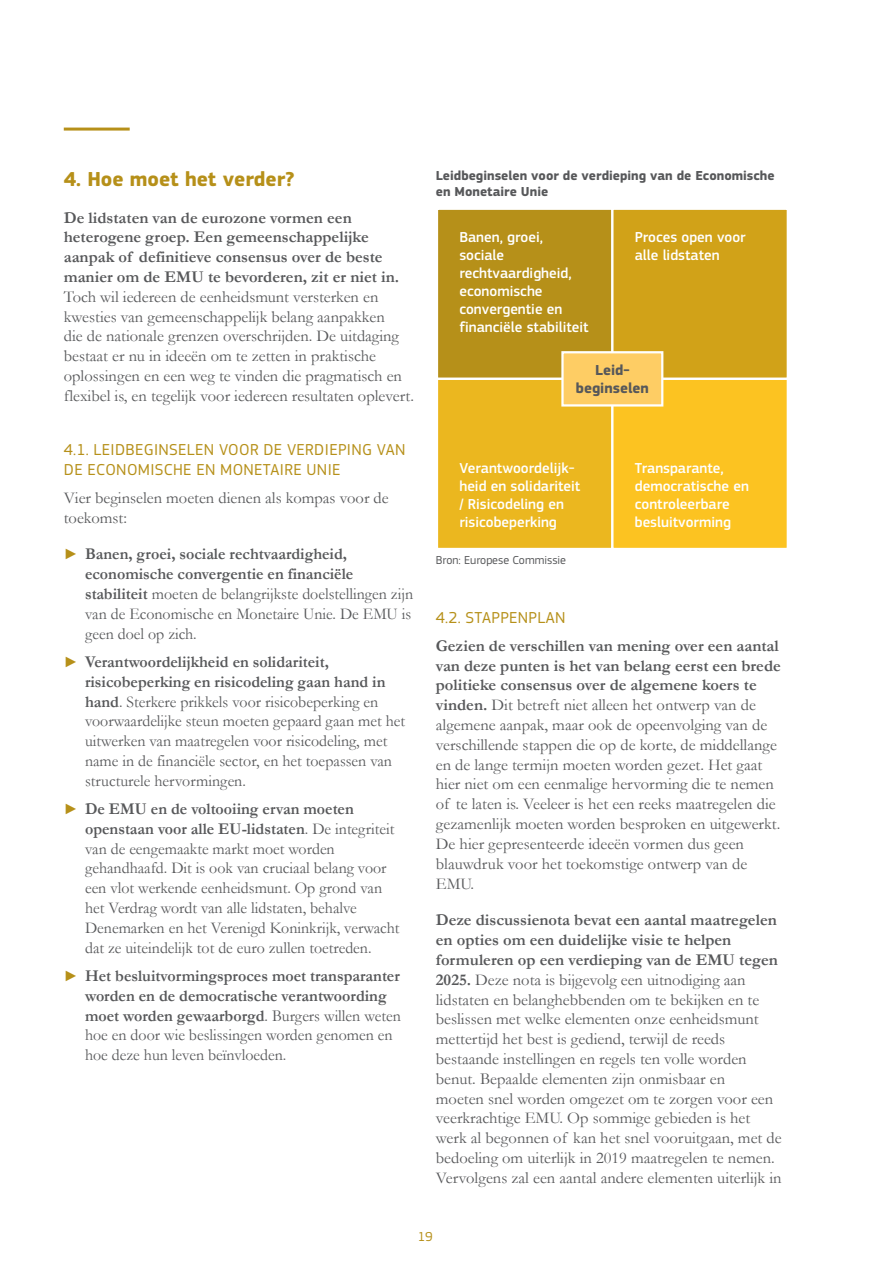
<style>
.page{position:relative;width:893px;height:1263px;background:#fff}
.page>*{position:absolute;margin:0;border:0;box-sizing:border-box;transform-origin:0 0}
.t1{font:700 21px "EC Square Sans Pro";color:#b69019}
.body_text{font:16.5px/19.8px "Garamond";color:#57585a}
.body_text-2{font:16.5px/19.8px "Garamond";color:#57585a;scale:.96 1}
.t2{font:700 16.5px/19.8px "Garamond";color:#57585a;scale:.96 1}
.sub_title{font:16.5px/19.8px "EC Square Sans Pro";letter-spacing:.02em;color:#b69019}
.t3{font:500 15px/18px "EC Square Sans Pro";color:#fff}
.t4{font:700 15px/18px "EC Square Sans Pro";color:#57585a;text-align:center}
.graph_title_new{font:700 13.5px/16.2px "EC Square Sans Pro";color:#57585a}
.t5{font:13.5px "EC Square Sans Pro";color:#b69019}
.source_new{font:12px "EC Square Sans Pro";color:#57585a}
.s1{font-weight:700}
.s2{font-size:15px;color:#b69019}
.s3{font-weight:400;font-size:15px;color:#b69019}
.s4{font-weight:400}
</style>
<div class="page">
<hr style="left:64px;top:128px;width:66px;height:3px;background:#b69019">
<div style="left:437px;top:209px;width:175px;height:170px;background:#b69019"></div>
<div style="left:436px;top:208px;width:177px;height:172px;border:2px solid #fff"></div>
<div style="left:437px;top:379px;width:175px;height:170px;background:#ebb71f"></div>
<div style="left:436px;top:378px;width:177px;height:172px;border:2px solid #fff"></div>
<div style="left:612px;top:209px;width:176px;height:170px;background:#d1a218"></div>
<div style="left:611px;top:208px;width:178px;height:172px;border:2px solid #fff"></div>
<div style="left:612px;top:379px;width:176px;height:170px;background:#fcc321"></div>
<div style="left:611px;top:378px;width:178px;height:172px;border:2px solid #fff"></div>
<div style="left:562px;top:352px;width:100px;height:53px;background:#fecd64"></div>
<div style="left:561px;top:351px;width:102px;height:56px;border:2px solid #fff"></div>
<p class="t1" style="left:64px;top:166px;width:232px">4. Hoe moet het verder?</p>
<p class="body_text" style="left:64px;top:207px;width:352px"><span class="s1">De lidstaten van de eurozone vormen een heterogene groep. Een gemeenschappelijke aanpak of definitieve consensus over de beste manier om de EMU te bevorderen, zit er niet in.<br></span>Toch wil iedereen de eenheidsmunt versterken en kwesties van gemeenschappelijk belang aanpakken<br>die de nationale grenzen overschrijden. De uitdaging bestaat er nu in ideeën om te zetten in praktische oplossingen en een weg te vinden die pragmatisch en flexibel is, en tegelijk voor iedereen resultaten oplevert.</p>
<p class="sub_title" style="left:64px;top:439px;width:343px">4.1. LEIDBEGINSELEN VOOR DE VERDIEPING VAN<br>DE ECONOMISCHE EN MONETAIRE UNIE</p>
<p class="body_text" style="left:64px;top:487px;width:326px">Vier beginselen moeten dienen als kompas voor de toekomst:</p>
<p class="body_text-2" style="left:85px;top:544px;width:343px;text-indent:-21px"><span class="s2">►</span> <span class="s1">Banen, groei, sociale rechtvaardigheid, economische convergentie en financiële stabiliteit</span> moeten de belangrijkste doelstellingen zijn van de Economische en Monetaire Unie. De EMU is geen doel op zich.</p>
<p class="body_text-2" style="left:85px;top:651px;width:335px;text-indent:-21px"><span class="s2">►</span> <span class="s1">Verantwoordelijkheid en solidariteit, risicobeperking en risicodeling gaan hand in hand</span>. Sterkere prikkels voor risicobeperking en voorwaardelijke steun moeten gepaard gaan met het uitwerken van maatregelen voor risicodeling, met name in de financiële sector, en het toepassen van structurele hervormingen.</p>
<p class="body_text-2" style="left:85px;top:798px;width:329px;text-indent:-21px"><span class="s2">►</span> <span class="s1">De EMU en de voltooiing ervan moeten openstaan voor alle EU-lidstaten</span>. De integriteit van de eengemaakte markt moet worden gehandhaafd. Dit is ook van cruciaal belang voor een vlot werkende eenheidsmunt. Op grond van het Verdrag wordt van alle lidstaten, behalve Denemarken en het Verenigd Koninkrijk, verwacht dat ze uiteindelijk tot de euro zullen toetreden.</p>
<p class="t2" style="left:85px;top:966px;width:330px;text-indent:-21px"><span class="s3">►</span> Het besluitvormingsproces moet transparanter worden en de democratische verantwoording moet worden gewaarborgd<span class="s4">. Burgers willen weten hoe en door wie beslissingen worden genomen en hoe deze hun leven beïnvloeden.</span></p>
<p class="graph_title_new" style="left:436px;top:168px;width:340px">Leidbeginselen voor de verdieping van de Economische en Monetaire Unie</p>
<p class="t3" style="left:459px;top:229px;width:131px">Banen, groei, sociale rechtvaardigheid, economische convergentie en financiële stabiliteit</p>
<p class="t3" style="left:635px;top:229px;width:112px">Proces open voor alle lidstaten</p>
<p class="t4" style="left:576px;top:362px;width:75px">Leid&shy;beginselen</p>
<p class="t3" style="left:459px;top:459px;width:122px">Verantwoordelijk&shy;heid en solidariteit / Risicodeling en risicobeperking</p>
<p class="source_new" style="left:436px;top:553px;width:132px">Bron: Europese Commissie</p>
<p class="t3" style="left:635px;top:459px;width:116px">Transparante, democratische en controleerbare besluitvorming</p>
<p class="sub_title" style="left:436px;top:607px;width:131px">4.2. STAPPENPLAN</p>
<p class="body_text" style="left:436px;top:635px;width:346px"><span class="s1">Gezien de verschillen van mening over een aantal van deze punten is het van belang eerst een brede politieke consensus over de algemene koers te vinden.</span> Dit betreft niet alleen het ontwerp van de algemene aanpak, maar ook de opeenvolging van de verschillende stappen die op de korte, de middellange en de lange termijn moeten worden gezet. Het gaat hier niet om een eenmalige hervorming die te nemen of te laten is. Veeleer is het een reeks maatregelen die gezamenlijk moeten worden besproken en uitgewerkt.<br>De hier gepresenteerde ideeën vormen dus geen blauwdruk voor het toekomstige ontwerp van de EMU.</p>
<p class="body_text" style="left:436px;top:910px;width:347px"><span class="s1">Deze discussienota bevat een aantal maatregelen en opties om een duidelijke visie te helpen formuleren op een verdieping van de EMU tegen 2025.</span> Deze nota is bijgevolg een uitnodiging aan lidstaten en belanghebbenden om te bekijken en te beslissen met welke elementen onze eenheidsmunt mettertijd het best is gediend, terwijl de reeds bestaande instellingen en regels ten volle worden benut. Bepaalde elementen zijn onmisbaar en<br>moeten snel worden omgezet om te zorgen voor een veerkrachtige EMU. Op sommige gebieden is het werk al begonnen of kan het snel vooruitgaan, met de bedoeling om uiterlijk in 2019 maatregelen te nemen.<br>Vervolgens zal een aantal andere elementen uiterlijk in</p>
<p class="t5" style="left:418px;top:1229px;width:17px">19</p>
</div>
